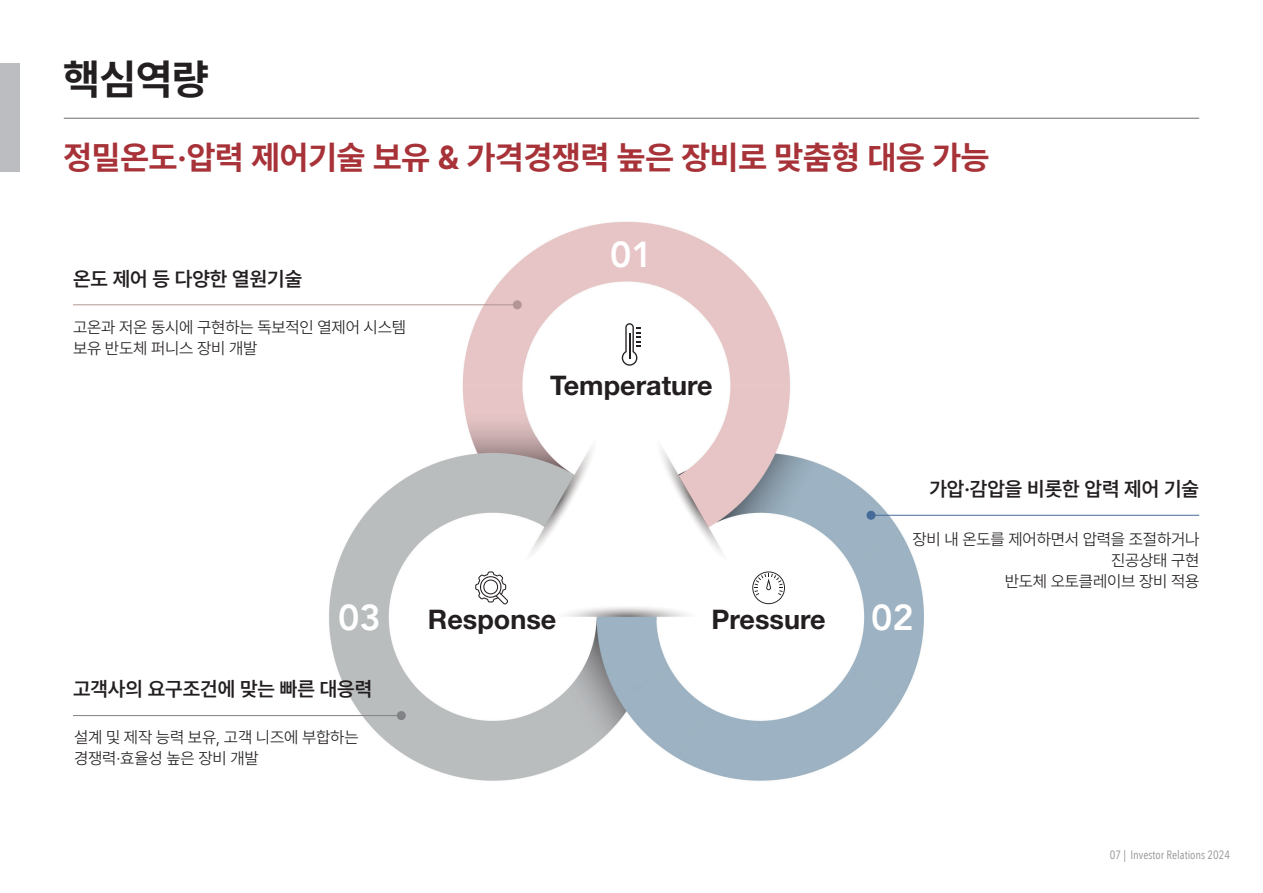
<style>
.page{position:relative;width:1263px;height:893px;background:#fff}
.page>*{position:absolute;margin:0;border:0;box-sizing:border-box;transform-origin:0 0}
.t1{font:700 42px "Pretendard";color:#231f20}
.t2{font:800 36px "Avenir";color:#fff}
.t3{font:700 33px "Pretendard";color:#a73339}
.t4{font:700 27px "Helvetica Neue LT Std";color:#231f20}
.t5{font:600 20.25px "Pretendard";color:#231f20}
.t6{font:300 16.5px/21px "Pretendard";letter-spacing:-.01em;color:#231f20}
.t7{font:12px "Avenir Next Condensed";color:#939598}
.s1{font-style:inherit}
</style>
<div class="page">
<img style="left:310px;top:221px;width:643px;height:560px">
<div style="left:0;top:64px;width:19px;height:108px;background:#bcbdc0"></div>
<hr style="left:64px;top:118px;width:1135px;height:1px;background:#6c6d70">
<svg style="left:622px;top:323px;width:19px;height:43px"></svg>
<svg style="left:752px;top:571px;width:33px;height:33px"></svg>
<svg style="left:475px;top:571px;width:33px;height:33px"></svg>
<hr style="left:73px;top:304px;width:444px;height:1px;background:#b39695">
<div style="left:513px;top:300px;width:9px;height:9px;background:#b39695;border-radius:50%"></div>
<hr style="left:73px;top:715px;width:328px;height:1px;background:#808285">
<div style="left:397px;top:711px;width:9px;height:9px;background:#808285;border-radius:50%"></div>
<hr style="left:871px;top:515px;width:328px;height:1px;background:#456b98">
<div style="left:866px;top:511px;width:9px;height:9px;background:#456b98;border-radius:50%"></div>
<p class="t1" style="left:63px;top:49px;width:147px">핵심역량</p>
<p class="t3" style="left:63px;top:133px;width:927px">정밀온도·압력 제어기술 보유 &amp; 가격경쟁력 높은 장비로 맞춤형 대응 가능</p>
<p class="t5" style="left:73px;top:264px;width:231px">온도 제어 등 다양한 열원기술</p>
<p class="t6" style="left:73px;top:317px;width:335px">고온과 저온 동시에 구현하는 독보적인 열제어 시스템 보유 반도체 퍼니스 장비 개발</p>
<p class="t2" style="left:610px;top:227px;width:44px">01</p>
<p class="t4" style="left:550px;top:368px;width:164px">Temperature</p>
<p class="t5" style="left:929px;top:475px;width:271px">가압·감압을 비롯한 압력 제어 기술</p>
<p class="t6" style="left:912px;top:528px;width:288px;text-align:right">장비 내 온도를 제어하면서 압력을 조절하거나 진공상태 구현<br>반도체 오토클레이브 장비 적용</p>
<p class="t2" style="left:338px;top:589px;width:44px">03</p>
<p class="t2" style="left:871px;top:589px;width:44px">02</p>
<p class="t4" style="left:428px;top:602px;width:130px">Response</p>
<p class="t4" style="left:712px;top:602px;width:116px">Pressure</p>
<p class="t5" style="left:73px;top:674px;width:301px">고객사의 요구조건에 맞는 빠른 대응력</p>
<p class="t6" style="left:74px;top:726px;width:286px">설계 및 제작 능력 보유, 고객 니즈에 부합하는 경쟁력·효율성 높은 장비 개발</p>
<p class="t7" style="left:1110px;top:844px;width:122px">07 | Investor Relations 202<span class="s1">4</span></p>
</div>
